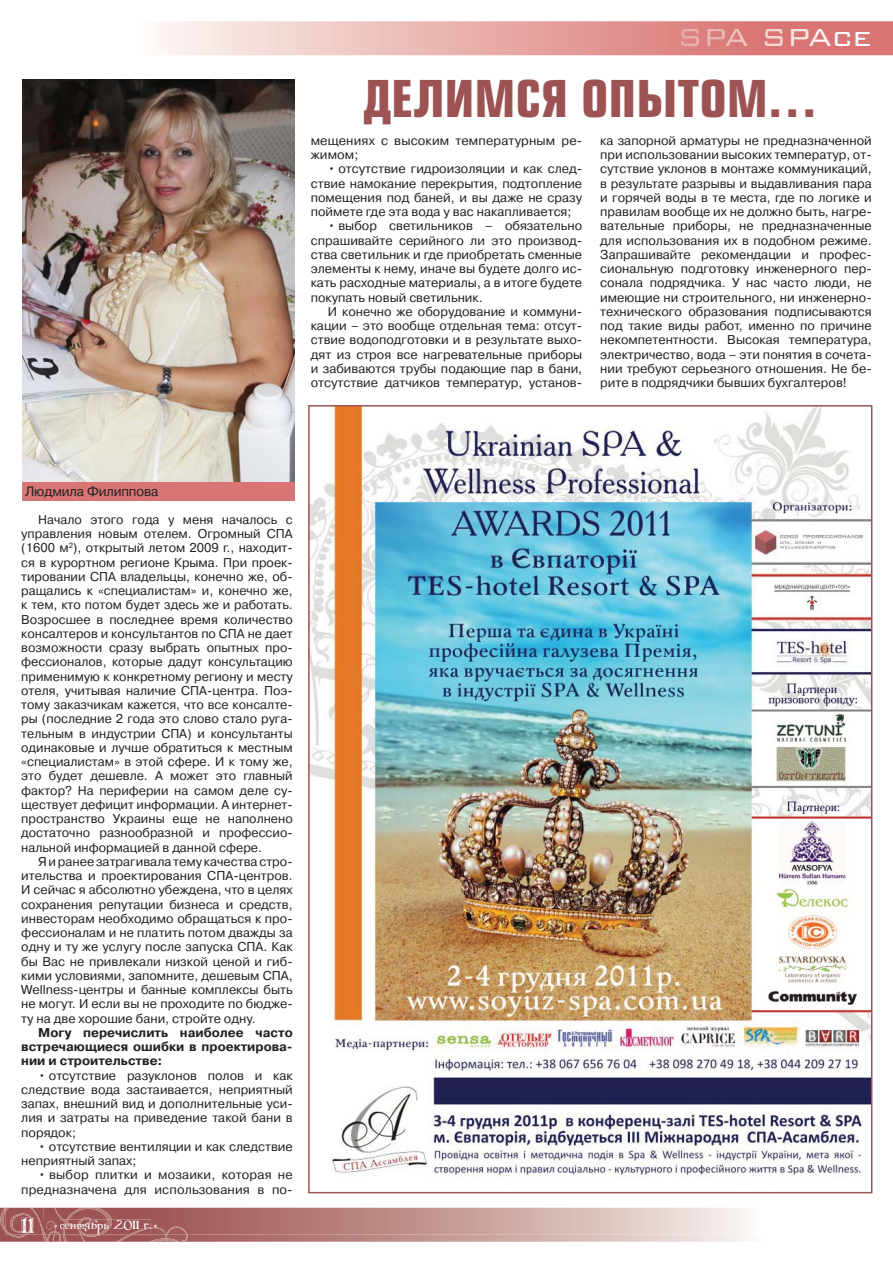
<style>
.page{position:relative;width:893px;height:1263px;background:#fff}
.page>*{position:absolute;margin:0;border:0;box-sizing:border-box;transform-origin:0 0}
.t1{font:700 49.5px "Europe Cond";letter-spacing:.01em;color:#9d5354}
.t2{font:300 33px "Bank Gothic BT";color:#fff}
.t3{font:21px "Arlekino";color:#fff}
.t4{font:13.5px "Pragmatica C";letter-spacing:-.01em;color:#231f20}
.t5{font:12.75px/14.2px "Pragmatica C";color:#231f20;text-align:justify}
.t6{font:700 12.75px/14.2px "Pragmatica C";color:#231f20;text-align:justify}
.t7{font:12px "Arlekino";color:#fff}
.s1{color:#e8ada9}
.s2{color:#ebb8b3}
.s3{color:#ecc0bb}
.s4{color:#f2d5d1}
.s5{color:#f6e3df}
.s6{color:#f9eeeb}
.s7{font-family:"Europe Cond";font-size:7.5px}
</style>
<div class="page">
<svg style="left:158px;top:21px;width:735px;height:34px;background:#e8afac"></svg>
<img style="left:681px;top:29px;width:68px;height:17px">
<div style="left:765px;top:29px;width:105px;height:17px;background:#d97575"></div>
<img style="left:753px;top:405px;width:120px;height:789px">
<svg style="left:0;top:1208px;width:750px;height:34px;background:#c19390"></svg>
<div style="left:22px;top:451px;width:272px;height:50px;background:#d97575"></div>
<img style="left:22px;top:79px;width:272px;height:402px">
<img style="left:311px;top:408px;width:558px;height:782px">
<h2 class="t2" style="left:677px;top:16px;width:196px"><span class="s1">S</span><span class="s2">P</span><span class="s3">A</span> <span class="s4">S</span><span class="s5">P</span><span class="s6">A</span>ce</h2>
<h1 class="t1" style="left:363px;top:80px;width:455px">ДЕЛИМСЯ ОПЫТОМ…</h1>
<p class="t5" style="left:311px;top:135px;width:273px">мещениях с высоким температурным ре&shy;жимом;</p>
<p class="t5" style="left:311px;top:163px;width:273px;text-indent:17px">• отсутствие гидроизоляции и как след&shy;ствие намокание перекрытия, подтопление помещения под баней, и вы даже не сразу поймете где эта вода у вас накапливается;</p>
<p class="t5" style="left:311px;top:220px;width:273px;text-indent:17px">• выбор светильников – обязательно спрашивайте серийного ли это производ&shy;ства светильник и где приобретать сменные элементы к нему, иначе вы будете долго ис&shy;кать расходные материалы, а в итоге будете покупать новый светильник.</p>
<p class="t5" style="left:311px;top:306px;width:273px;text-indent:17px">И конечно же оборудование и коммуни&shy;кации – это вообще отдельная тема: отсут&shy;ствие водоподготовки и в результате выхо&shy;дят из строя все нагревательные приборы и забиваются трубы подающие пар в бани, отсутствие датчиков температур, установ-</p>
<p class="t5" style="left:600px;top:135px;width:273px">ка запорной арматуры не предназначенной при использовании высоких температур, от&shy;сутствие уклонов в монтаже коммуникаций, в результате разрывы и выдавливания пара и горячей воды в те места, где по логике и правилам вообще их не должно быть, нагре&shy;вательные приборы, не предназначенные для использования их в подобном режиме.<br>Запрашивайте рекомендации и профес&shy;сиональную подготовку инженерного пер&shy;сонала подрядчика. У нас часто люди, не имеющие ни строительного, ни инженерно&shy;технического образования подписываются под такие виды работ, именно по причине некомпетентности. Высокая температура, электричество, вода – эти понятия в сочета&shy;нии требуют серьезного отношения. Не бе&shy;рите в подрядчики бывших бухгалтеров!</p>
<p class="t4" style="left:25px;top:486px;width:135px">Людмила Филиппова</p>
<p class="t5" style="left:21px;top:514px;width:273px;text-indent:17px">Начало этого года у меня началось с управления новым отелем. Огромный СПА (1600 м<sup>2</sup>), открытый летом 2009 г., находит&shy;ся в курортном регионе Крыма. При проек&shy;тировании СПА владельцы, конечно же, об&shy;ращались к «специалистам» и, конечно же, к тем, кто потом будет здесь же и работать.<br>Возросшее в последнее время количество консалтеров и консультантов по СПА не дает возможности сразу выбрать опытных про&shy;фессионалов, которые дадут консультацию применимую к конкретному региону и месту отеля, учитывая наличие СПА-центра. Поэ&shy;тому заказчикам кажется, что все консалте&shy;ры (последние 2 года это слово стало руга&shy;тельным в индустрии СПА) и консультанты одинаковые и лучше обратиться к местным «специалистам» в этой сфере. И к тому же, это будет дешевле. А может это главный фактор? На периферии на самом деле су&shy;ществует дефицит информации. А интернет&shy;пространство Украины еще не наполнено достаточно разнообразной и профессио&shy;нальной информацией в данной сфере.</p>
<p class="t5" style="left:21px;top:856px;width:273px;text-indent:17px">Я и ранее затрагивала тему качества стро&shy;ительства и проектирования СПА-центров.<br>И сейчас я абсолютно убеждена, что в целях сохранения репутации бизнеса и средств, инвесторам необходимо обращаться к про&shy;фессионалам и не платить потом дважды за одну и ту же услугу после запуска СПА. Как бы Вас не привлекали низкой ценой и гиб&shy;кими условиями, запомните, дешевым СПА, Wellness-центры и банные комплексы быть не могут. И если вы не проходите по бюдже&shy;ту на две хорошие бани, стройте одну.</p>
<p class="t6" style="left:21px;top:1027px;width:273px;text-indent:17px">Могу перечислить наиболее часто встречающиеся ошибки в проектирова&shy;нии и строительстве:</p>
<p class="t5" style="left:21px;top:1069px;width:273px;text-indent:17px">• отсутствие разуклонов полов и как следствие вода застаивается, неприятный запах, внешний вид и дополнительные уси&shy;лия и затраты на приведение такой бани в порядок;</p>
<p class="t5" style="left:21px;top:1141px;width:273px;text-indent:17px">• отсутствие вентиляции и как следствие неприятный запах;</p>
<p class="t5" style="left:21px;top:1169px;width:273px;text-align:right">• выбор плитки и мозаики, которая не предназначена для использования в по-</p>
<h3 class="t3" style="left:21px;top:1217px;width:14px">11</h3>
<p class="t7" style="left:53px;top:1220px;width:106px"><span class="s7">•</span> сентябрь 2011 г. <span class="s7">•</span></p>
</div>
